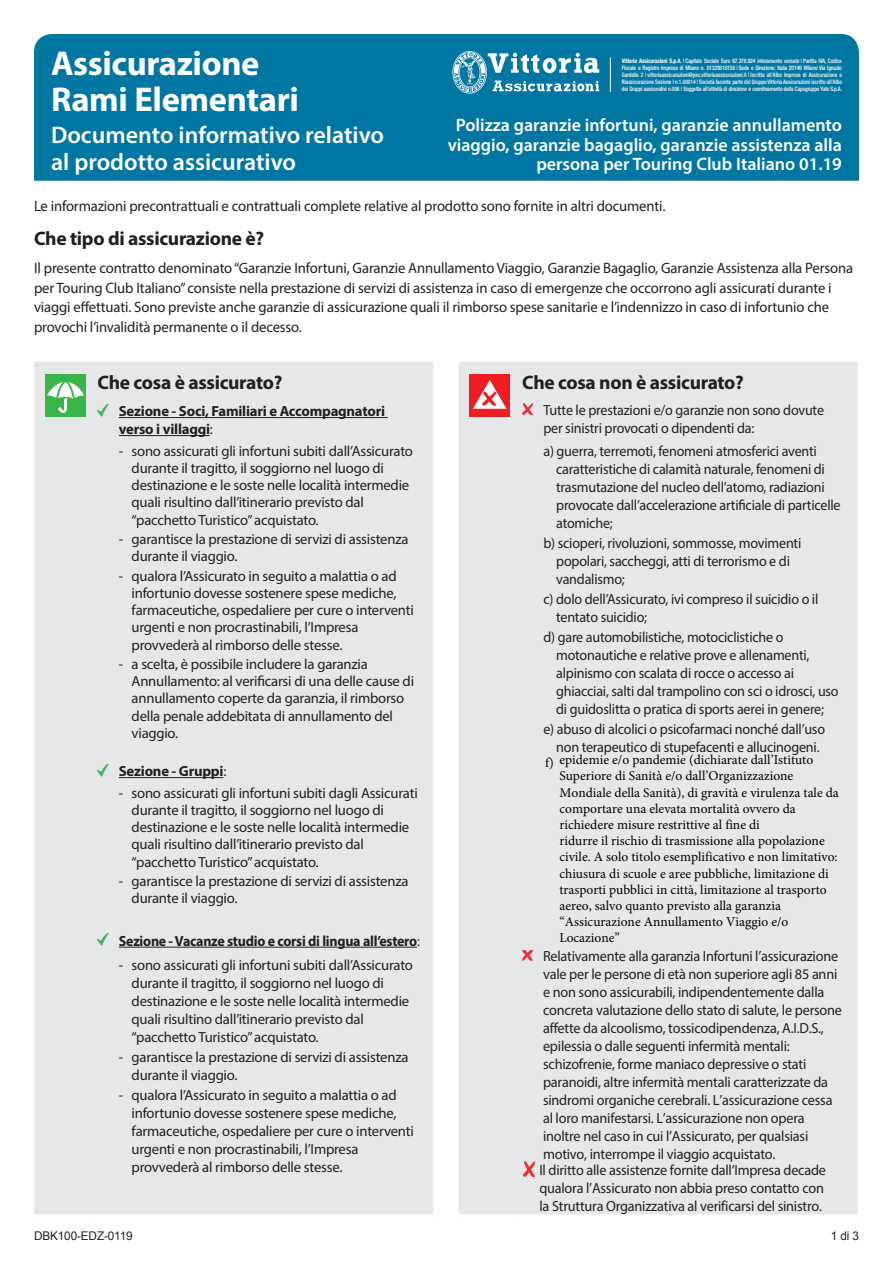
<style>
.page{position:relative;width:893px;height:1263px;background:#fff}
.page>*{position:absolute;margin:0;border:0;box-sizing:border-box;transform-origin:0 0}
.t1{font:700 34.5px/36px "Myriad Pro";letter-spacing:-.01em;color:#fff}
.t2{font:600 24px/27px "Myriad Pro";color:#fff}
.t3{font:700 19.5px "Myriad Pro";letter-spacing:-.015em;color:#231f20}
.t4{font:600 18px/19.5px "Myriad Pro";color:#fff;text-align:right}
.t5{font:15px/19.5px "Myriad Pro";letter-spacing:-.01em;color:#231f20}
.t6{font:14.7px/17.2px "Myriad Pro";letter-spacing:-.015em;color:#231f20}
.t7{font:14.7px/18px "Myriad Pro";letter-spacing:-.015em;color:#231f20;scale:.96 1}
.t8{font:700 14.7px/18px "Myriad Pro";letter-spacing:-.015em;color:#231f20}
.t9{font:700 14.7px "Myriad Pro";letter-spacing:-.015em;color:#231f20;scale:.95 1}
.t10{font:13.5px/16.2px "Minion Pro";color:#000}
.t11{font:12px "Arial";letter-spacing:-.01em;color:#231f20}
.t12{font:500 condensed 6.15px/7.1px "Helvetica Neue";letter-spacing:-.02em;color:#fff;text-align:justify;scale:.94 1}
.s1{font-family:"Helvetica Neue LT Std";font-weight:700}
.s2{font-weight:400}
</style>
<div class="page">
<div style="left:34px;top:361px;width:824px;height:853px;background:#e6e7e9"></div>
<div style="left:45px;top:374px;width:41px;height:43px;background:#3ab54a"></div>
<svg style="left:47px;top:377px;width:37px;height:36px"></svg>
<hr style="left:119px;top:417px;width:269px;height:1px;background:#231f20">
<hr style="left:119px;top:435px;width:91px;height:1px;background:#231f20">
<hr style="left:119px;top:777px;width:104px;height:1px;background:#231f20">
<hr style="left:119px;top:947px;width:298px;height:1px;background:#231f20">
<svg style="left:98px;top:404px;width:10px;height:12px"></svg>
<svg style="left:98px;top:764px;width:10px;height:12px"></svg>
<svg style="left:98px;top:934px;width:10px;height:12px"></svg>
<div style="left:469px;top:374px;width:41px;height:43px;background:#ee1d23"></div>
<svg style="left:473px;top:380px;width:33px;height:29px"></svg>
<svg style="left:522px;top:403px;width:11px;height:11px"></svg>
<svg style="left:522px;top:950px;width:11px;height:11px"></svg>
<img style="left:524px;top:1162px;width:10px;height:14px">
<div style="left:34px;top:34px;width:825px;height:147px;background:#0076a3"></div>
<svg style="left:452px;top:51px;width:147px;height:43px"></svg>
<hr style="left:610px;top:57px;width:1px;height:35px;background:#fff">
<h1 class="t1" style="left:51px;top:44px;width:249px">Assicurazione<br>Rami Elementari</h1>
<h2 class="t2" style="left:51px;top:121px;width:335px">Documento informativo relativo al prodotto assicurativo</h2>
<p class="t12" style="left:622px;top:57px;width:236px"><span class="s1">Vittoria Assicurazioni S.p.A.</span> | Capitale Sociale Euro 67.378.924 interamente versato | Partita IVA, Codice Fiscale e Registro Imprese di Milano n. 01329510158 | Sede e Direzione: Italia 20149 Milano Via Ignazio Gardella 2 | vittoriaassicurazioni@pec.vittoriaassicurazioni.it | Iscritta all’Albo Imprese di Assicurazione e Riassicurazione Sezione I n.1.00014 | Società facente parte del Gruppo Vittoria Assicurazioni iscritto all’Albo dei Gruppi assicurativi n.008 | Soggetta all’attività di direzione e coordinamento della Capogruppo Yafa S.p.A.</p>
<p class="t4" style="left:448px;top:115px;width:396px">Polizza garanzie infortuni, garanzie annullamento viaggio, garanzie bagaglio, garanzie assistenza alla persona per Touring Club Italiano 01.19</p>
<p class="t5" style="left:34px;top:196px;width:633px">Le informazioni precontrattuali e contrattuali complete relative al prodotto sono fornite in altri documenti.</p>
<h3 class="t3" style="left:34px;top:226px;width:232px">Che tipo di assicurazione è?</h3>
<p class="t5" style="left:34px;top:258px;width:821px">Il presente contratto denominato “Garanzie Infortuni, Garanzie Annullamento Viaggio, Garanzie Bagaglio, Garanzie Assistenza alla Persona per Touring Club Italiano” consiste nella prestazione di servizi di assistenza in caso di emergenze che occorrono agli assicurati durante i viaggi effettuati. Sono previste anche garanzie di assicurazione quali il rimborso spese sanitarie e l’indennizzo in caso di infortunio che provochi l’invalidità permanente o il decesso.</p>
<h3 class="t3" style="left:98px;top:370px;width:186px">Che cosa è assicurato?</h3>
<p class="t8" style="left:119px;top:402px;width:268px">Sezione - Soci, Familiari e Accompagnatori verso i villaggi<span class="s2">:</span></p>
<p class="t6" style="left:132px;top:442px;width:283px;text-indent:-13px">- sono assicurati gli infortuni subiti dall’Assicurato durante il tragitto, il soggiorno nel luogo di destinazione e le soste nelle località intermedie quali risultino dall’itinerario previsto dal “pacchetto Turistico” acquistato.</p>
<p class="t6" style="left:132px;top:530px;width:278px;text-indent:-13px">- garantisce la prestazione di servizi di assistenza durante il viaggio.</p>
<p class="t6" style="left:132px;top:567px;width:284px;text-indent:-13px">- qualora l’Assicurato in seguito a malattia o ad infortunio dovesse sostenere spese mediche, farmaceutiche, ospedaliere per cure o interventi urgenti e non procrastinabili, l’Impresa provvederà al rimborso delle stesse.</p>
<p class="t6" style="left:132px;top:655px;width:284px;text-indent:-13px">- a scelta, è possibile includere la garanzia Annullamento: al verificarsi di una delle cause di annullamento coperte da garanzia, il rimborso della penale addebitata di annullamento del viaggio.</p>
<p class="t8" style="left:119px;top:762px;width:109px">Sezione - Gruppi<span class="s2">:</span></p>
<p class="t6" style="left:132px;top:784px;width:288px;text-indent:-13px">- sono assicurati gli infortuni subiti dagli Assicurati durante il tragitto, il soggiorno nel luogo di destinazione e le soste nelle località intermedie quali risultino dall’itinerario previsto dal “pacchetto Turistico” acquistato.</p>
<p class="t6" style="left:132px;top:872px;width:278px;text-indent:-13px">- garantisce la prestazione di servizi di assistenza durante il viaggio.</p>
<p class="t9" style="left:119px;top:931px;width:318px">Sezione - Vacanze studio e corsi di lingua all’estero<span class="s2">:</span></p>
<p class="t6" style="left:132px;top:956px;width:283px;line-height:18px;text-indent:-13px">- sono assicurati gli infortuni subiti dall’Assicurato durante il tragitto, il soggiorno nel luogo di destinazione e le soste nelle località intermedie quali risultino dall’itinerario previsto dal “pacchetto Turistico” acquistato.</p>
<p class="t6" style="left:132px;top:1048px;width:278px;line-height:18px;text-indent:-13px">- garantisce la prestazione di servizi di assistenza durante il viaggio.</p>
<p class="t6" style="left:132px;top:1086px;width:284px;line-height:18px;text-indent:-13px">- qualora l’Assicurato in seguito a malattia o ad infortunio dovesse sostenere spese mediche, farmaceutiche, ospedaliere per cure o interventi urgenti e non procrastinabili, l’Impresa provvederà al rimborso delle stesse.</p>
<h3 class="t3" style="left:522px;top:370px;width:223px">Che cosa non è assicurato?</h3>
<p class="t7" style="left:543px;top:401px;width:294px">Tutte le prestazioni e/o garanzie non sono dovute per sinistri provocati o dipendenti da:</p>
<p class="t7" style="left:556px;top:441px;width:298px;text-indent:-13px">a) guerra, terremoti, fenomeni atmosferici aventi caratteristiche di calamità naturale, fenomeni di trasmutazione del nucleo dell’atomo, radiazioni provocate dall’accelerazione artificiale di particelle atomiche;</p>
<p class="t7" style="left:556px;top:533px;width:257px;text-indent:-13px">b) scioperi, rivoluzioni, sommosse, movimenti popolari, saccheggi, atti di terrorismo e di vandalismo;</p>
<p class="t7" style="left:556px;top:590px;width:275px;text-indent:-13px">c) dolo dell’Assicurato, ivi compreso il suicidio o il tentato suicidio;</p>
<p class="t7" style="left:556px;top:628px;width:296px;text-indent:-13px">d) gare automobilistiche, motociclistiche o motonautiche e relative prove e allenamenti, alpinismo con scalata di rocce o accesso ai ghiacciai, salti dal trampolino con sci o idrosci, uso di guidoslitta o pratica di sports aerei in genere;</p>
<p class="t7" style="left:543px;top:720px;width:295px;text-align:center">e) abuso di alcolici o psicofarmaci nonché dall’uso non terapeutico di stupefacenti e allucinogeni.</p>
<p class="t10" style="left:559px;top:752px;width:281px">epidemie e/o pandemie (dichiarate dall’Istituto Superiore di Sanità e/o dall’Organizzazione Mondiale della Sanità), di gravità e virulenza tale da comportare una elevata mortalità ovvero da richiedere misure restrittive al fine di<br>ridurre il rischio di trasmissione alla popolazione civile. A solo titolo esemplificativo e non limitativo: chiusura di scuole e aree pubbliche, limitazione di trasporti pubblici in città, limitazione al trasporto aereo, salvo quanto previsto alla garanzia “Assicurazione Annullamento Viaggio e/o Locazione”</p>
<p class="t10" style="left:545px;top:754px;width:10px">f)</p>
<p class="t6" style="left:539px;top:946px;width:304px;line-height:17.9px">Relativamente alla garanzia Infortuni l’assicurazione vale per le persone di età non superiore agli 85 anni e non sono assicurabili, indipendentemente dalla concreta valutazione dello stato di salute, le persone affette da alcoolismo, tossicodipendenza, A.I.D.S., epilessia o dalle seguenti infermità mentali: schizofrenie, forme maniaco depressive o stati paranoidi, altre infermità mentali caratterizzate da sindromi organiche cerebrali. L’assicurazione cessa al loro manifestarsi. L’assicurazione non opera inoltre nel caso in cui l’Assicurato, per qualsiasi motivo, interrompe il viaggio acquistato.<br>Il diritto alle assistenze fornite dall’Impresa decade qualora l’Assicurato non abbia preso contatto con<br>la Struttura Organizzativa al verificarsi del sinistro.</p>
<p class="t11" style="left:34px;top:1228px;width:100px">DBK100-EDZ-0119</p>
<p class="t11" style="left:831px;top:1228px;width:30px">1 di 3</p>
</div>
